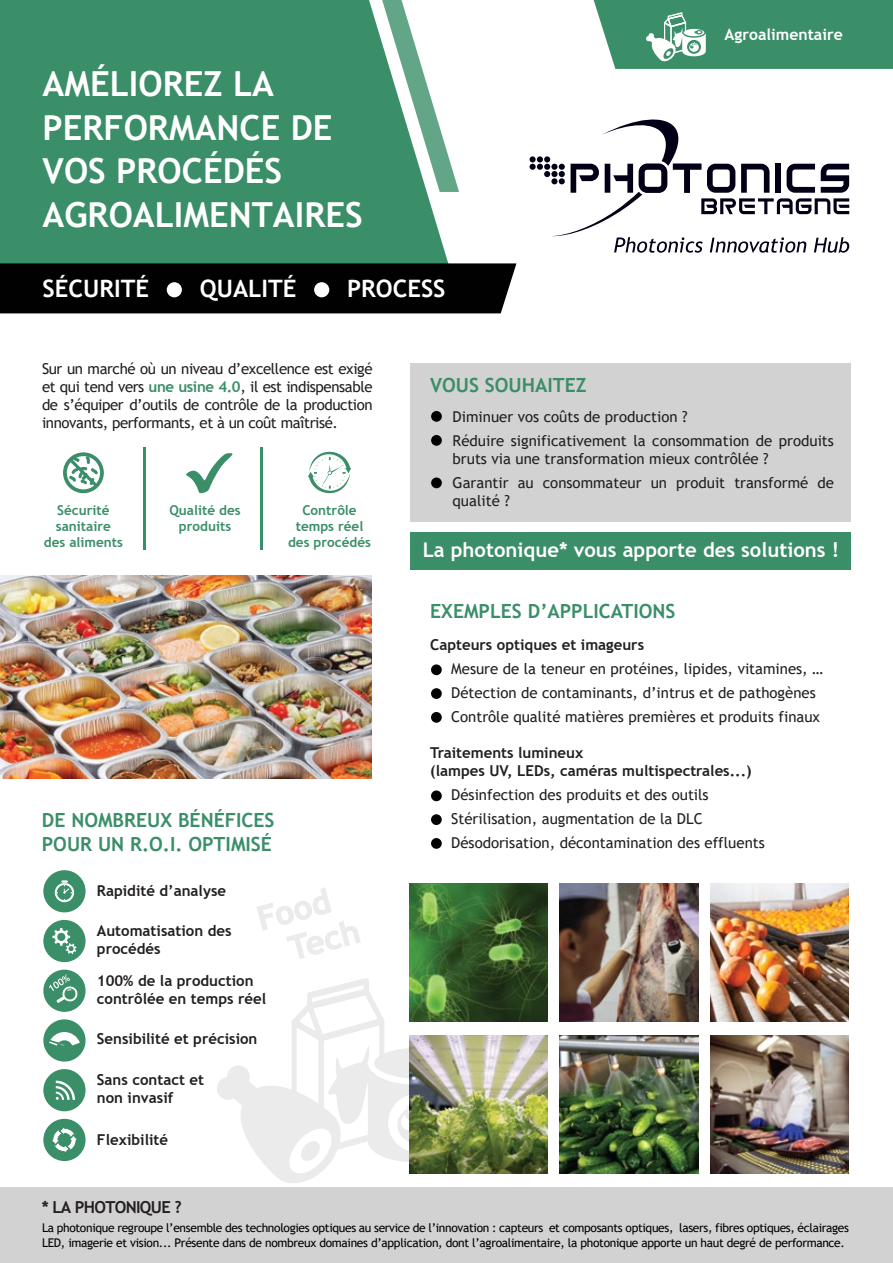
<style>
.page{position:relative;width:893px;height:1263px;background:#fff}
.page>*{position:absolute;margin:0;border:0;box-sizing:border-box;transform-origin:0 0}
.t1{font:700 34.5px/43.5px "Trebuchet MS";color:#fff}
.t2{font:700 24px "Trebuchet MS";color:#fff}
.t3{font:700 20.25px "Trebuchet MS";color:#fff}
.t4{font:700 19.5px/23.4px "Trebuchet MS";color:#3a8e68}
.t5{font:700 16.5px "Trebuchet MS";letter-spacing:-.04em;color:#231f20}
.t6{font:700 15.75px "Trebuchet MS";color:#fff}
.t7{font:15px/24px "Trebuchet MS";color:#231f20}
.t8{font:700 15px/18px "Trebuchet MS";color:#231f20}
.t9{font:700 13.5px/16.2px "Trebuchet MS";color:#3a8e68;text-align:center}
.t10{font:12px/15px "Trebuchet MS";letter-spacing:-.025em;color:#000}
.s1{font-weight:700;color:#3a8e68}
</style>
<div class="page">
<div style="left:0;top:1187px;width:893px;height:76px;background:#d3d2d2"></div>
<div style="left:410px;top:532px;width:440px;height:37px;background:#3a8e68"></div>
<svg style="left:530px;top:119px;width:319px;height:134px"></svg>
<svg style="left:0;top:0;width:459px;height:263px;background:#4a9774"></svg>
<div style="left:0;top:263px;width:516px;height:50px;background:#010101"></div>
<div style="left:167px;top:282px;width:15px;height:15px;background:#fff;border-radius:50%"></div>
<div style="left:314px;top:282px;width:15px;height:15px;background:#fff;border-radius:50%"></div>
<div style="left:410px;top:363px;width:440px;height:159px;background:#d3d2d2"></div>
<div style="left:431px;top:411px;width:11px;height:11px;background:#010101;border-radius:50%"></div>
<div style="left:431px;top:435px;width:11px;height:11px;background:#010101;border-radius:50%"></div>
<div style="left:431px;top:477px;width:11px;height:11px;background:#010101;border-radius:50%"></div>
<svg style="left:63px;top:452px;width:41px;height:41px"></svg>
<svg style="left:186px;top:453px;width:47px;height:41px"></svg>
<svg style="left:308px;top:451px;width:43px;height:43px"></svg>
<div style="left:43px;top:870px;width:43px;height:42px;background:#3a8e68;border-radius:50%"></div>
<svg style="left:55px;top:880px;width:19px;height:22px"></svg>
<div style="left:43px;top:970px;width:43px;height:42px;background:#3a8e68;border-radius:50%"></div>
<svg style="left:49px;top:974px;width:30px;height:29px"></svg>
<div style="left:43px;top:920px;width:43px;height:42px;background:#3a8e68;border-radius:50%"></div>
<svg style="left:52px;top:928px;width:25px;height:26px"></svg>
<div style="left:43px;top:1119px;width:43px;height:42px;background:#3a8e68;border-radius:50%"></div>
<svg style="left:52px;top:1128px;width:25px;height:24px"></svg>
<div style="left:43px;top:1019px;width:43px;height:42px;background:#3a8e68;border-radius:50%"></div>
<svg style="left:49px;top:1032px;width:31px;height:14px"></svg>
<div style="left:43px;top:1069px;width:43px;height:42px;background:#3a8e68;border-radius:50%"></div>
<svg style="left:56px;top:1080px;width:19px;height:20px"></svg>
<svg style="left:217px;top:978px;width:250px;height:205px"></svg>
<svg style="left:593px;top:0;width:300px;height:69px;background:#4d9976"></svg>
<hr style="left:144px;top:448px;width:2px;height:102px;background:#3a8e68">
<hr style="left:260px;top:448px;width:2px;height:102px;background:#3a8e68">
<div style="left:431px;top:664px;width:11px;height:11px;background:#010101;border-radius:50%"></div>
<div style="left:431px;top:688px;width:11px;height:11px;background:#010101;border-radius:50%"></div>
<div style="left:431px;top:712px;width:11px;height:11px;background:#010101;border-radius:50%"></div>
<div style="left:431px;top:790px;width:11px;height:11px;background:#010101;border-radius:50%"></div>
<div style="left:431px;top:814px;width:11px;height:11px;background:#010101;border-radius:50%"></div>
<div style="left:431px;top:838px;width:11px;height:11px;background:#010101;border-radius:50%"></div>
<img style="left:711px;top:1035px;width:138px;height:138px">
<img style="left:560px;top:1035px;width:138px;height:138px">
<img style="left:711px;top:883px;width:138px;height:138px">
<img style="left:560px;top:883px;width:138px;height:138px">
<img style="left:409px;top:883px;width:138px;height:138px">
<img style="left:409px;top:1035px;width:138px;height:138px">
<img style="left:0;top:576px;width:372px;height:202px">
<svg style="left:257px;top:887px;width:104px;height:72px"></svg>
<h1 class="t1" style="left:43px;top:62px;width:322px">AMÉLIOREZ LA<br>PERFORMANCE DE<br>VOS PROCÉDÉS<br>AGROALIMENTAIRES</h1>
<h2 class="t2" style="left:43px;top:274px;width:108px">SÉCURITÉ</h2>
<h2 class="t2" style="left:200px;top:274px;width:98px">QUALITÉ</h2>
<h2 class="t2" style="left:347px;top:274px;width:100px">PROCESS</h2>
<p class="t6" style="left:724px;top:24px;width:120px">Agroalimentaire</p>
<p class="t7" style="left:42px;top:359px;width:332px;line-height:18px;text-align:justify">Sur un marché où un niveau d’excellence est exigé et qui tend vers <span class="s1">une usine 4.0</span>, il est indispensable de s’équiper d’outils de contrôle de la production innovants, performants, et à un coût maîtrisé.</p>
<p class="t9" style="left:44px;top:502px;width:81px">Sécurité sanitaire des aliments</p>
<p class="t9" style="left:169px;top:502px;width:73px">Qualité des produits</p>
<p class="t9" style="left:288px;top:502px;width:84px">Contrôle temps réel des procédés</p>
<h3 class="t4" style="left:42px;top:809px;width:234px">DE NOMBREUX BÉNÉFICES<br>POUR UN R.O.I. OPTIMISÉ</h3>
<p class="t8" style="left:97px;top:881px;width:131px">Rapidité d’analyse</p>
<p class="t8" style="left:97px;top:921px;width:136px">Automatisation des procédés</p>
<p class="t8" style="left:97px;top:972px;width:171px">100% de la production contrôlée en temps réel</p>
<p class="t8" style="left:97px;top:1029px;width:162px">Sensibilité et précision</p>
<p class="t8" style="left:97px;top:1070px;width:109px">Sans contact et non invasif</p>
<p class="t8" style="left:97px;top:1130px;width:73px">Flexibilité</p>
<p class="t5" style="left:42px;top:1197px;width:141px">* LA PHOTONIQUE ?</p>
<h3 class="t4" style="left:430px;top:374px;width:158px">VOUS SOUHAITEZ</h3>
<p class="t7" style="left:453px;top:404px;width:383px">Diminuer vos coûts de production ?<br>Réduire significativement la consommation de produits</p>
<p class="t7" style="left:453px;top:446px;width:383px">bruts via une transformation mieux contrôlée ?<br>Garantir au consommateur un produit transformé de</p>
<p class="t7" style="left:453px;top:488px;width:59px">qualité ?</p>
<h3 class="t3" style="left:423px;top:537px;width:418px">La photonique* vous apporte des solutions !</h3>
<h3 class="t4" style="left:430px;top:599px;width:247px">EXEMPLES D’APPLICATIONS</h3>
<p class="t8" style="left:430px;top:635px;width:215px">Capteurs optiques et imageurs</p>
<p class="t7" style="left:451px;top:656px;width:374px">Mesure de la teneur en protéines, lipides, vitamines, …<br>Détection de contaminants, d’intrus et de pathogènes<br>Contrôle qualité matières premières et produits finaux</p>
<p class="t8" style="left:430px;top:744px;width:323px">Traitements lumineux<br>(lampes UV, LEDs, caméras multispectrales...)</p>
<p class="t7" style="left:451px;top:783px;width:315px">Désinfection des produits et des outils<br>Stérilisation, augmentation de la DLC<br>Désodorisation, décontamination des effluents</p>
<p class="t10" style="left:42px;top:1220px;width:808px">La photonique regroupe l’ensemble des technologies optiques au service de l’innovation : capteurs et composants optiques, lasers, fibres optiques, éclairages<br>LED, imagerie et vision... Présente dans de nombreux domaines d’application, dont l’agroalimentaire, la photonique apporte un haut degré de performance.</p>
</div>
